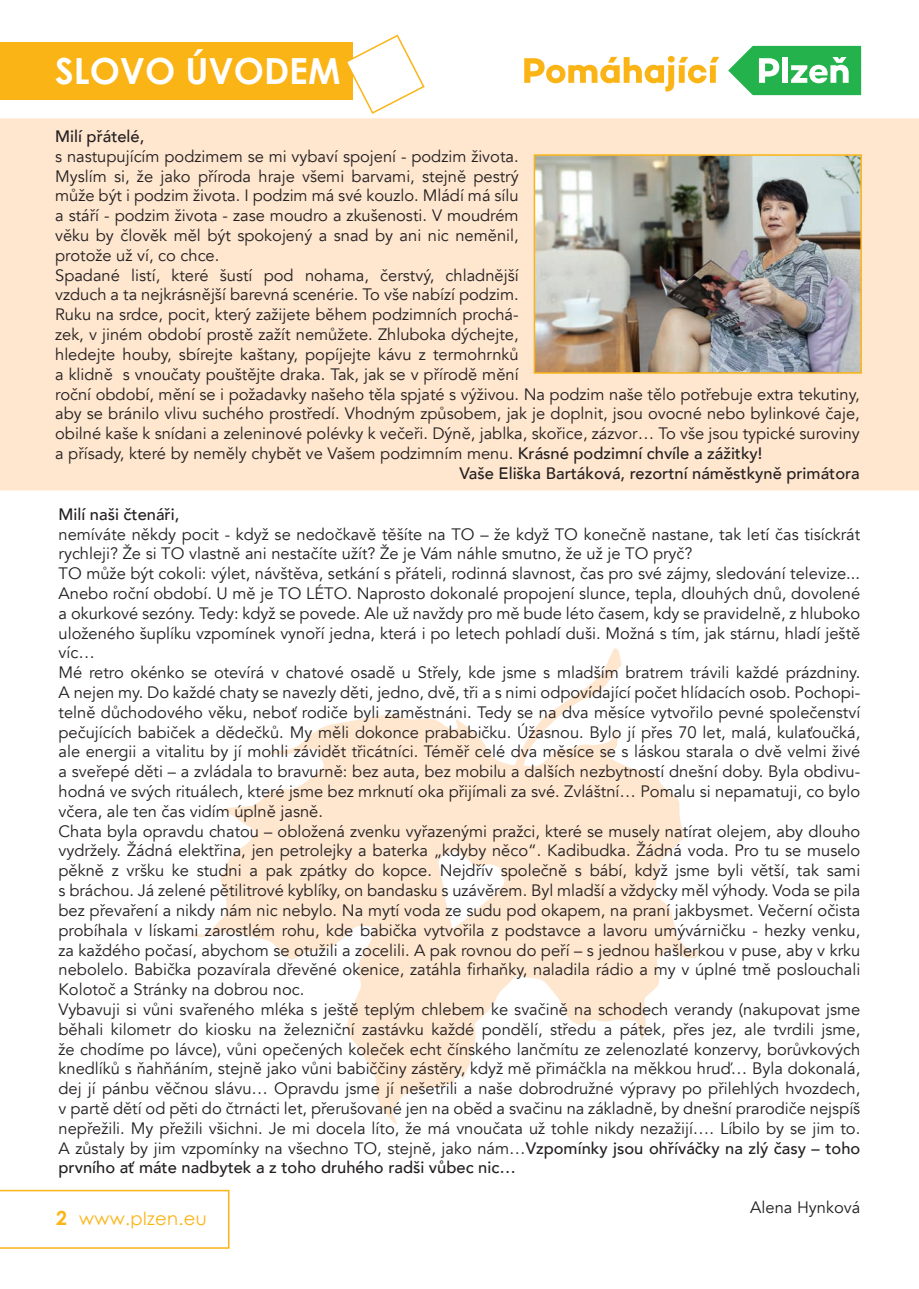
<style>
.page{position:relative;width:919px;height:1289px;background:#fff}
.page>*{position:absolute;margin:0;border:0;box-sizing:border-box;transform-origin:0 0}
.t1{font:700 36px "Century Gothic";color:#fff}
.t2{font:18px "Century Gothic";letter-spacing:.02em;color:#fbb416}
.t3{font:16.5px/19.8px "Avenir";color:#231f20}
.t4{font:500 16.5px "Avenir";color:#231f20}
.s1{font-weight:500}
.s2{font-weight:700;font-size:19.5px}
</style>
<div class="page">
<svg style="left:0;top:1189px;width:229px;height:59px"></svg>
<div style="left:0;top:118px;width:918px;height:372px;background:#fee6cf"></div>
<img style="left:533px;top:154px;width:328px;height:220px">
<svg style="left:190px;top:648px;width:508px;height:476px"></svg>
<svg style="left:728px;top:46px;width:133px;height:49px"></svg>
<svg style="left:524px;top:56px;width:195px;height:36px"></svg>
<div style="left:0;top:42px;width:353px;height:58px;background:#fbb416"></div>
<svg style="left:347px;top:35px;width:77px;height:79px"></svg>
<h1 class="t1" style="left:55px;top:44px;width:287px">SLOVO ÚVODEM</h1>
<p class="t4" style="left:55px;top:122px;width:91px">Milí přátelé,</p>
<p class="t3" style="left:55px;top:146px;width:465px">s nastupujícím podzimem se mi vybaví spojení - podzim života.<br>Myslím si, že jako příroda hraje všemi barvami, stejně pestrý může být i podzim života. I podzim má své kouzlo. Mládí má sílu a stáří - podzim života - zase moudro a zkušenosti. V moudrém věku by člověk měl být spokojený a snad by ani nic neměnil, protože už ví, co chce.<br>Spadané listí, které šustí pod nohama, čerstvý, chladnější vzduch a ta nejkrásnější barevná scenérie. To vše nabízí podzim.<br>Ruku na srdce, pocit, který zažijete během podzimních prochá&shy;zek, v jiném období prostě zažít nemůžete. Zhluboka dýchejte, hledejte houby, sbírejte kaštany, popíjejte kávu z termohrnků a klidně s vnoučaty pouštějte draka. Tak, jak se v přírodě mění</p>
<p class="t3" style="left:55px;top:384px;width:806px">roční období, mění se i požadavky našeho těla spjaté s výživou. Na podzim naše tělo potřebuje extra tekutiny,</p>
<p class="t3" style="left:55px;top:404px;width:806px">aby se bránilo vlivu suchého prostředí. Vhodným způsobem, jak je doplnit, jsou ovocné nebo bylinkové čaje,</p>
<p class="t3" style="left:55px;top:424px;width:806px">obilné kaše k snídani a zeleninové polévky k večeři. Dýně, jablka, skořice, zázvor… To vše jsou typické suroviny</p>
<p class="t3" style="left:55px;top:443px;width:708px">a přísady, které by neměly chybět ve Vašem podzimním menu. <span class="s1">Krásné podzimní chvíle a zážitky!</span></p>
<p class="t4" style="left:459px;top:459px;width:402px">Vaše Eliška Bartáková, rezortní náměstkyně primátora</p>
<p class="t4" style="left:59px;top:499px;width:122px">Milí naši čtenáři,</p>
<p class="t3" style="left:59px;top:524px;width:803px">nemíváte někdy pocit - když se nedočkavě těšíte na TO – že když TO konečně nastane, tak letí čas tisíckrát rychleji? Že si TO vlastně ani nestačíte užít? Že je Vám náhle smutno, že už je TO pryč?<br>TO může být cokoli: výlet, návštěva, setkání s přáteli, rodinná slavnost, čas pro své zájmy, sledování televize...<br>Anebo roční období. U mě je TO LÉTO. Naprosto dokonalé propojení slunce, tepla, dlouhých dnů, dovolené a okurkové sezóny. Tedy: když se povede. Ale už navždy pro mě bude léto časem, kdy se pravidelně, z hluboko uloženého šuplíku vzpomínek vynoří jedna, která i po letech pohladí duši. Možná s tím, jak stárnu, hladí ještě víc…<br>Mé retro okénko se otevírá v chatové osadě u Střely, kde jsme s mladším bratrem trávili každé prázdniny.<br>A nejen my. Do každé chaty se navezly děti, jedno, dvě, tři a s nimi odpovídající počet hlídacích osob. Pochopi&shy;telně důchodového věku, neboť rodiče byli zaměstnáni. Tedy se na dva měsíce vytvořilo pevné společenství pečujících babiček a dědečků. My měli dokonce prababičku. Úžasnou. Bylo jí přes 70 let, malá, kulaťoučká, ale energii a vitalitu by jí mohli závidět třicátníci. Téměř celé dva měsíce se s láskou starala o dvě velmi živé a sveřepé děti – a zvládala to bravurně: bez auta, bez mobilu a dalších nezbytností dnešní doby. Byla obdivu&shy;hodná ve svých rituálech, které jsme bez mrknutí oka přijímali za své. Zvláštní… Pomalu si nepamatuji, co bylo včera, ale ten čas vidím úplně jasně.<br>Chata byla opravdu chatou – obložená zvenku vyřazenými pražci, které se musely natírat olejem, aby dlouho vydržely. Žádná elektřina, jen petrolejky a baterka „kdyby něco“. Kadibudka. Žádná voda. Pro tu se muselo pěkně z vršku ke studni a pak zpátky do kopce. Nejdřív společně s bábí, když jsme byli větší, tak sami s bráchou. Já zelené pětilitrové kyblíky, on bandasku s uzávěrem. Byl mladší a vždycky měl výhody. Voda se pila bez převaření a nikdy nám nic nebylo. Na mytí voda ze sudu pod okapem, na praní jakbysmet. Večerní očista probíhala v lískami zarostlém rohu, kde babička vytvořila z podstavce a lavoru umývárničku - hezky venku, za každého počasí, abychom se otužili a zocelili. A pak rovnou do peří – s jednou hašlerkou v puse, aby v krku nebolelo. Babička pozavírala dřevěné okenice, zatáhla firhaňky, naladila rádio a my v úplné tmě poslouchali Kolotoč a Stránky na dobrou noc.<br>Vybavuji si vůni svařeného mléka s ještě teplým chlebem ke svačině na schodech verandy (nakupovat jsme běhali kilometr do kiosku na železniční zastávku každé pondělí, středu a pátek, přes jez, ale tvrdili jsme, že chodíme po lávce), vůni opečených koleček echt čínského lančmítu ze zelenozlaté konzervy, borůvkových knedlíků s ňahňáním, stejně jako vůni babiččiny zástěry, když mě přimáčkla na měkkou hruď… Byla dokonalá, dej jí pánbu věčnou slávu… Opravdu jsme jí nešetřili a naše dobrodružné výpravy po přilehlých hvozdech, v partě dětí od pěti do čtrnácti let, přerušované jen na oběd a svačinu na základně, by dnešní prarodiče nejspíš nepřežili. My přežili všichni. Je mi docela líto, že má vnoučata už tohle nikdy nezažijí…. Líbilo by se jim to.<br>A zůstaly by jim vzpomínky na všechno TO, stejně, jako nám…<span class="s1">Vzpomínky jsou ohříváčky na zlý časy – toho prvního ať máte nadbytek a z toho druhého radši vůbec nic…</span></p>
<p class="t3" style="left:750px;top:1197px;width:112px">Alena Hynková</p>
<p class="t2" style="left:56px;top:1205px;width:152px"><span class="s2">2</span> www.plzen.eu</p>
</div>
